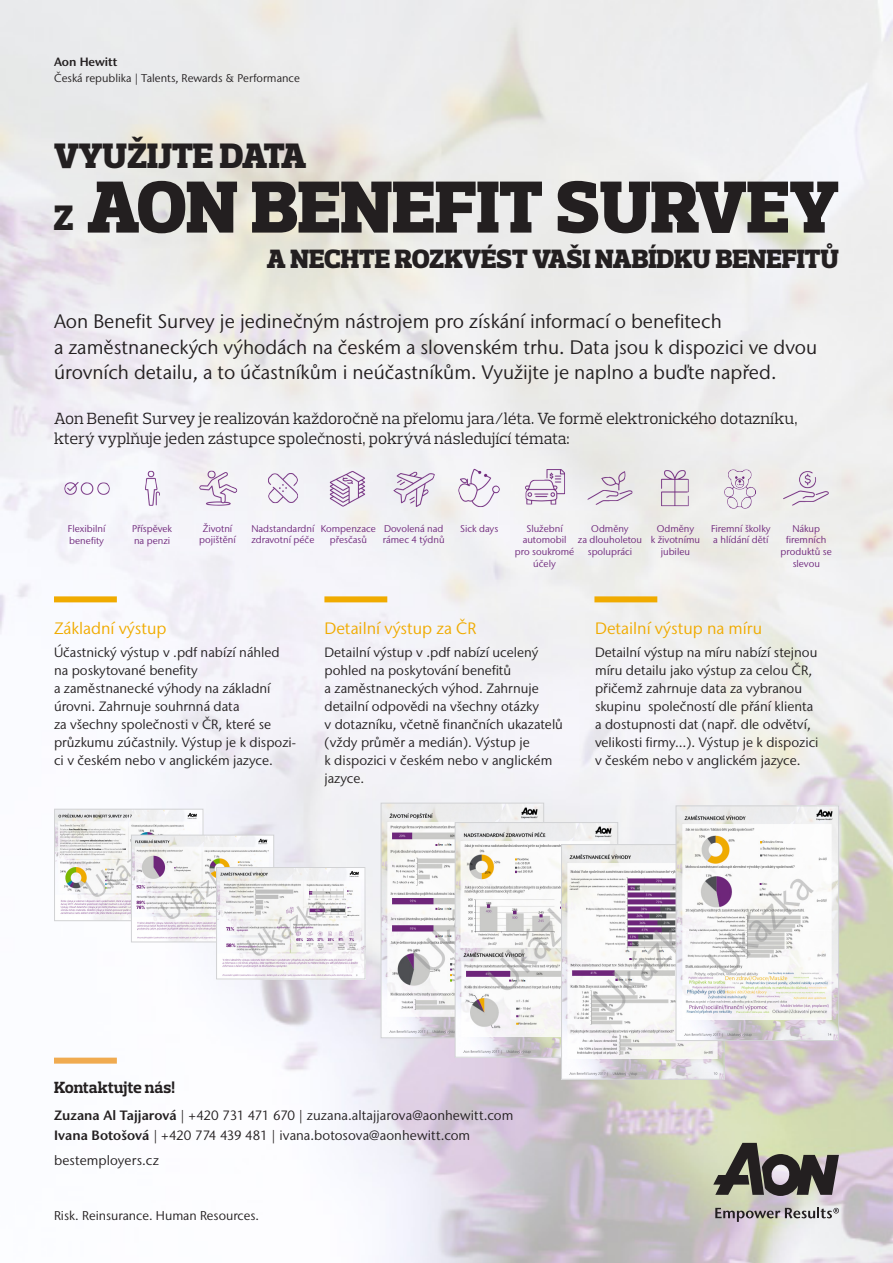
<style>
.page{position:relative;width:893px;height:1263px;background:#fff}
.page>*{position:absolute;margin:0;border:0;box-sizing:border-box;transform-origin:0 0}
.t1{font:900 75px "Prelo Slab";color:#231f20}
.t2{font:900 36px "Prelo Slab";color:#231f20}
.t3{font:900 27px "Prelo Slab";color:#231f20}
.Intro_Copy_Subhead{font:19.5px/25.5px "Stone Sans IIITC Pro";color:#231f20}
.Header_1{font:16.5px/20.2px "Prelo Slab";letter-spacing:-.005em;color:#231f20}
.Header_2{font:16.5px "Stone Sans IIITC Pro";color:#f0ab00}
.Body_Copy{font:16.5px "Stone Sans IIITC Pro";color:#f0ab00}
.Header_1-2{font:700 16.5px "Prelo Slab";letter-spacing:-.005em;color:#231f20}
.Body_Copy-2{font:13.5px/18px "Stone Sans IIITC Pro";color:#231f20}
.t4{font:12.75px "Stone Sans IIITC Pro";color:#231f20}
.t5{font:600 12px "Stone Sans IIITC Pro";color:#231f20}
.t6{font:11.25px "Stone Sans IIITC Pro";color:#231f20}
.t7{font:9.75px/11.7px "Stone Sans IIITC Pro";color:#6e267b;text-align:center}
.s1{font-weight:600}
</style>
<div class="page">
<img style="left:0;top:0;width:893px;height:1263px">
<div style="left:54px;top:1058px;width:63px;height:6px;background:#f0ab50"></div>
<svg style="left:713px;top:1143px;width:126px;height:53px;background:#77766a"></svg>
<svg style="left:715px;top:1207px;width:124px;height:15px;background:#aca8a7"></svg>
<div style="left:594px;top:596px;width:63px;height:6px;background:#f0ab00"></div>
<div style="left:324px;top:596px;width:63px;height:6px;background:#f0ab00"></div>
<div style="left:54px;top:596px;width:63px;height:6px;background:#f0ab00"></div>
<img style="left:383px;top:805px;width:159px;height:231px">
<div style="left:381px;top:803px;width:163px;height:235px;border:1px solid #d1d2d4"></div>
<img style="left:457px;top:824px;width:159px;height:231px">
<div style="left:455px;top:822px;width:163px;height:235px;border:1px solid #d1d2d4"></div>
<img style="left:563px;top:846px;width:159px;height:231px">
<div style="left:561px;top:844px;width:163px;height:235px;border:1px solid #d1d2d4"></div>
<img style="left:678px;top:808px;width:159px;height:231px">
<div style="left:676px;top:806px;width:163px;height:235px;border:1px solid #d1d2d4"></div>
<img style="left:56px;top:811px;width:145px;height:108px">
<div style="left:54px;top:809px;width:149px;height:112px;border:1px solid #d1d2d4"></div>
<img style="left:133px;top:837px;width:139px;height:103px">
<div style="left:131px;top:835px;width:143px;height:107px;border:1px solid #d1d2d4"></div>
<img style="left:218px;top:869px;width:145px;height:108px">
<div style="left:216px;top:867px;width:149px;height:112px;border:1px solid #d1d2d4"></div>
<img style="left:54px;top:455px;width:654px;height:67px">
<img style="left:725px;top:469px;width:30px;height:39px">
<img style="left:774px;top:454px;width:65px;height:67px">
<p class="t5" style="left:54px;top:54px;width:65px">Aon Hewitt</p>
<p class="t6" style="left:54px;top:71px;width:247px">Česká republika | Talents, Rewards &amp; Performance</p>
<p class="t2" style="left:54px;top:134px;width:254px">VYUŽIJTE DATA</p>
<p class="t2" style="left:53px;top:196px;width:22px">Z</p>
<p class="t1" style="left:87px;top:161px;width:753px">AON BENEFIT SURVEY</p>
<p class="t3" style="left:267px;top:243px;width:574px">A NECHTE ROZKVÉST VAŠI NABÍDKU BENEFITŮ</p>
<p class="Intro_Copy_Subhead" style="left:54px;top:308px;width:765px">Aon Benefit Survey je jedinečným nástrojem pro získání informací o benefitech<br>a zaměstnaneckých výhodách na českém a slovenském trhu. Data jsou k dispozici ve dvou úrovních detailu, a to účastníkům i neúčastníkům. Využijte je naplno a buďte napřed.</p>
<p class="Header_1" style="left:54px;top:408px;width:745px">Aon Benefit Survey je realizován každoročně na přelomu jara/léta. Ve formě elektronického dotazníku, který vyplňuje jeden zástupce společnosti, pokrývá následující témata:</p>
<p class="t7" style="left:68px;top:523px;width:39px;text-align:left">Flexibilní benefity</p>
<p class="t7" style="left:132px;top:523px;width:42px;text-align:left">Příspěvek na penzi</p>
<p class="t7" style="left:199px;top:522px;width:38px">Životní pojištění</p>
<p class="t7" style="left:251px;top:522px;width:65px;text-align:left">Nadstandardní zdravotní péče</p>
<p class="t7" style="left:321px;top:522px;width:57px">Kompenzace přesčasů</p>
<p class="t7" style="left:383px;top:522px;width:63px;text-align:left">Dovolená nad rámec 4 týdnů</p>
<p class="t7" style="left:460px;top:522px;width:40px">Sick days</p>
<p class="t7" style="left:515px;top:522px;width:61px">Služební automobil pro soukromé účely</p>
<p class="t7" style="left:578px;top:522px;width:66px">Odměny<br>za dlouholetou spolupráci</p>
<p class="t7" style="left:651px;top:522px;width:51px">Odměny<br>k životnímu jubileu</p>
<p class="t7" style="left:711px;top:522px;width:61px;text-align:left">Firemní školky a hlídání dětí</p>
<p class="t7" style="left:781px;top:522px;width:53px">Nákup firemních produktů se slevou</p>
<p class="Header_2" style="left:54px;top:618px;width:114px">Základní výstup</p>
<p class="Body_Copy-2" style="left:54px;top:644px;width:244px">Účastnický výstup v .pdf nabízí náhled na poskytované benefity<br>a zaměstnanecké výhody na základní úrovni. Zahrnuje souhrnná data<br>za všechny společnosti v ČR, které se průzkumu zúčastnily. Výstup je k dispozi&shy;ci v českém nebo v anglickém jazyce.</p>
<p class="Header_2" style="left:325px;top:618px;width:153px">Detailní výstup za ČR</p>
<p class="Body_Copy-2" style="left:325px;top:644px;width:240px">Detailní výstup v .pdf nabízí ucelený pohled na poskytování benefitů<br>a zaměstnaneckých výhod. Zahrnuje detailní odpovědi na všechny otázky<br>v dotazníku, včetně finančních ukazatelů (vždy průměr a medián). Výstup je<br>k dispozici v českém nebo v anglickém jazyce.</p>
<p class="Body_Copy" style="left:595px;top:618px;width:169px">Detailní výstup na míru</p>
<p class="Body_Copy-2" style="left:595px;top:644px;width:225px">Detailní výstup na míru nabízí stejnou míru detailu jako výstup za celou ČR, přičemž zahrnuje data za vybranou skupinu společností dle přání klienta a dostupnosti dat (např. dle odvětví, velikosti firmy…). Výstup je k dispozici v českém nebo v anglickém jazyce.</p>
<p class="Header_1-2" style="left:54px;top:1078px;width:123px">Kontaktujte nás!</p>
<p class="Body_Copy-2" style="left:54px;top:1106px;width:461px"><span class="s1">Zuzana Al Tajjarová</span> | +420 731 471 670 | zuzana.altajjarova@aonhewitt.com</p>
<p class="Body_Copy-2" style="left:54px;top:1126px;width:418px"><span class="s1">Ivana Botošová</span> | +420 774 439 481 | ivana.botosova@aonhewitt.com</p>
<p class="Body_Copy-2" style="left:54px;top:1151px;width:106px">bestemployers.cz</p>
<p class="t4" style="left:54px;top:1208px;width:207px">Risk. Reinsurance. Human Resources.</p>
</div>
